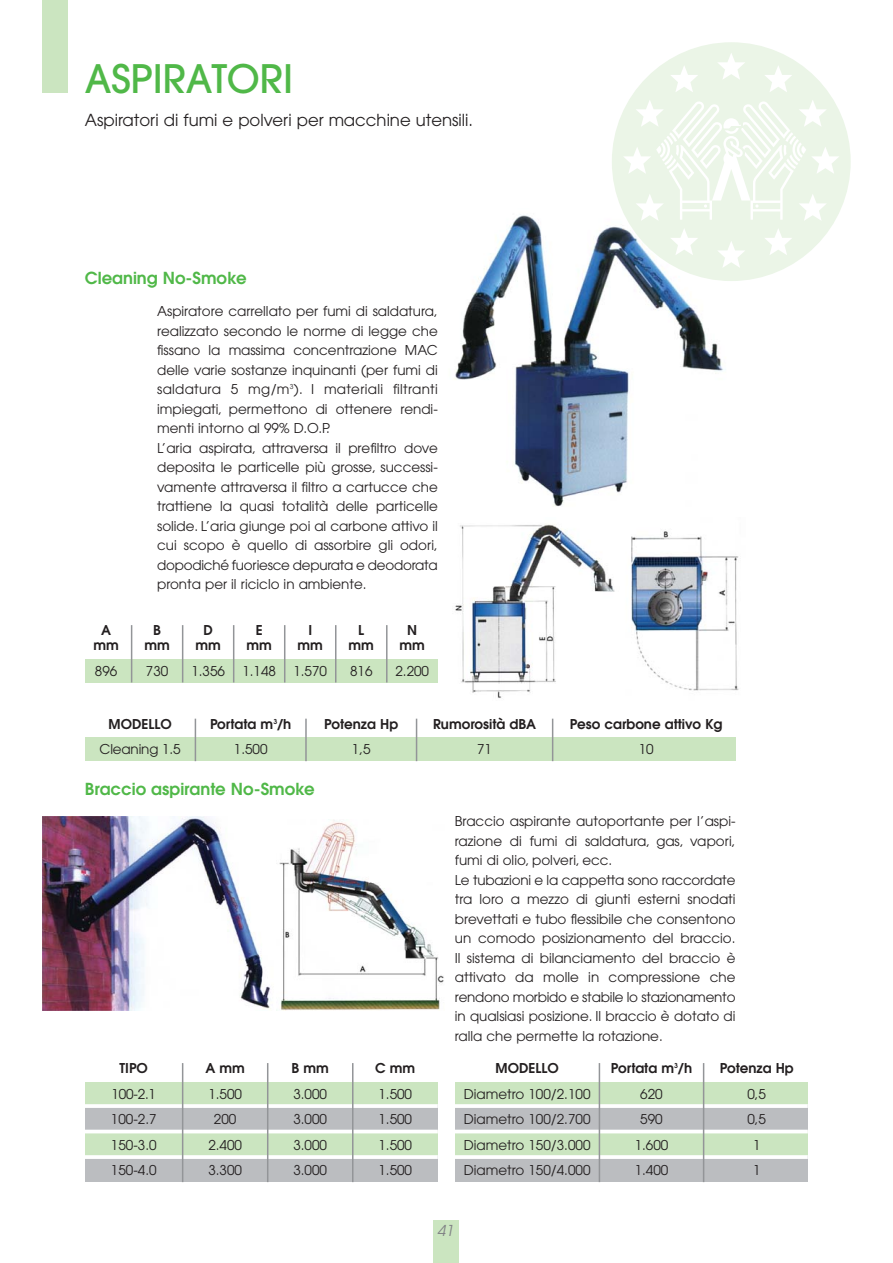
<style>
.page{position:relative;width:893px;height:1263px;background:#fff}
.page>*{position:absolute;margin:0;border:0;box-sizing:border-box;transform-origin:0 0}
.t1{font:500 39px "Avant Garde";color:#50b848}
.t2{font:16.5px "Avant Garde";color:#231f20}
.t3{font:600 16.5px "Avant Garde";color:#50b848}
.t4{font:italic 15px "Avant Garde";color:#808285}
.t5{font:13.5px/19.5px "Avant Garde";color:#231f20}
.t6{font:600 13.5px "Avant Garde";color:#231f20}
</style>
<div class="page">
<img style="left:455px;top:208px;width:269px;height:299px">
<div style="left:433px;top:1220px;width:26px;height:43px;background:#cbe5c0"></div>
<div style="left:42px;top:0;width:26px;height:93px;background:#cbe5c0"></div>
<div style="left:612px;top:42px;width:239px;height:239px;background:#ebf5e7;border-radius:50%"></div>
<svg style="left:718px;top:53px;width:27px;height:26px"></svg>
<svg style="left:718px;top:241px;width:27px;height:27px"></svg>
<svg style="left:765px;top:66px;width:27px;height:26px"></svg>
<svg style="left:671px;top:229px;width:27px;height:26px"></svg>
<svg style="left:671px;top:66px;width:27px;height:26px"></svg>
<svg style="left:765px;top:229px;width:27px;height:26px"></svg>
<svg style="left:623px;top:100px;width:216px;height:121px"></svg>
<img style="left:42px;top:817px;width:228px;height:193px">
<img style="left:279px;top:820px;width:165px;height:191px">
<img style="left:455px;top:524px;width:284px;height:174px">
<div style="left:85px;top:738px;width:650px;height:23px;background:#cbe5c0"></div>
<hr style="left:305px;top:719px;width:2px;height:42px;background:#939598">
<hr style="left:195px;top:719px;width:1px;height:42px;background:#939598">
<hr style="left:416px;top:719px;width:1px;height:42px;background:#939598">
<hr style="left:552px;top:719px;width:1px;height:42px;background:#939598">
<div style="left:455px;top:1082px;width:353px;height:24px;background:#cbe5c0"></div>
<div style="left:455px;top:1106px;width:353px;height:25px;background:#bbbdc0"></div>
<div style="left:455px;top:1131px;width:353px;height:26px;background:#cbe5c0"></div>
<div style="left:455px;top:1157px;width:353px;height:25px;background:#bbbdc0"></div>
<hr style="left:455px;top:1104px;width:353px;height:4px;background:#fff">
<hr style="left:455px;top:1130px;width:353px;height:3px;background:#fff">
<hr style="left:455px;top:1155px;width:353px;height:4px;background:#fff">
<hr style="left:703px;top:1063px;width:1px;height:119px;background:#939598">
<hr style="left:599px;top:1063px;width:1px;height:119px;background:#939598">
<div style="left:85px;top:1082px;width:353px;height:24px;background:#cbe5c0"></div>
<div style="left:85px;top:1106px;width:353px;height:25px;background:#bbbdc0"></div>
<div style="left:85px;top:1131px;width:353px;height:26px;background:#cbe5c0"></div>
<div style="left:85px;top:1157px;width:353px;height:25px;background:#bbbdc0"></div>
<hr style="left:85px;top:1104px;width:353px;height:4px;background:#fff">
<hr style="left:85px;top:1130px;width:353px;height:3px;background:#fff">
<hr style="left:85px;top:1155px;width:353px;height:4px;background:#fff">
<hr style="left:267px;top:1063px;width:1px;height:119px;background:#939598">
<hr style="left:182px;top:1063px;width:1px;height:119px;background:#939598">
<hr style="left:352px;top:1063px;width:1px;height:119px;background:#939598">
<div style="left:85px;top:659px;width:353px;height:24px;background:#cbe5c0"></div>
<hr style="left:131px;top:625px;width:1px;height:58px;background:#939598">
<hr style="left:182px;top:625px;width:1px;height:58px;background:#939598">
<hr style="left:233px;top:625px;width:1px;height:58px;background:#939598">
<hr style="left:284px;top:625px;width:1px;height:58px;background:#939598">
<hr style="left:335px;top:625px;width:1px;height:58px;background:#939598">
<hr style="left:386px;top:625px;width:1px;height:58px;background:#939598">
<h1 class="t1" style="left:85px;top:64px;width:210px">ASPIRATORI</h1>
<p class="t2" style="left:85px;top:114px;width:390px">Aspiratori di fumi e polveri per macchine utensili.</p>
<p class="t3" style="left:85px;top:272px;width:163px">Cleaning No-Smoke</p>
<p class="t5" style="left:157px;top:303px;width:282px">Aspiratore carrellato per fumi di saldatura, realizzato secondo le norme di legge che fissano la massima concentrazione MAC delle varie sostanze inquinanti (per fumi di saldatura 5 mg/m<sup>3</sup>). I materiali filtranti impiegati, permettono di ottenere rendi&shy;menti intorno al 99% D.O.P.<br>L’aria aspirata, attraversa il prefiltro dove deposita le particelle più grosse, successi&shy;vamente attraversa il filtro a cartucce che trattiene la quasi totalità delle particelle solide. L’aria giunge poi al carbone attivo il cui scopo è quello di assorbire gli odori, dopodiché fuoriesce depurata e deodorata pronta per il riciclo in ambiente.</p>
<p class="t6" style="left:101px;top:625px;width:11px">A</p>
<p class="t6" style="left:153px;top:625px;width:9px">B</p>
<p class="t6" style="left:203px;top:625px;width:11px">D</p>
<p class="t6" style="left:256px;top:625px;width:9px">E</p>
<p class="t6" style="left:308px;top:625px;width:5px">I</p>
<p class="t6" style="left:358px;top:625px;width:7px">L</p>
<p class="t6" style="left:407px;top:625px;width:11px">N</p>
<p class="t6" style="left:93px;top:640px;width:27px">mm</p>
<p class="t6" style="left:144px;top:640px;width:27px">mm</p>
<p class="t6" style="left:195px;top:640px;width:27px">mm</p>
<p class="t6" style="left:246px;top:640px;width:27px">mm</p>
<p class="t6" style="left:297px;top:640px;width:27px">mm</p>
<p class="t6" style="left:349px;top:640px;width:27px">mm</p>
<p class="t6" style="left:400px;top:640px;width:27px">mm</p>
<p class="t5" style="left:95px;top:662px;width:24px">896</p>
<p class="t5" style="left:146px;top:662px;width:24px">730</p>
<p class="t5" style="left:191px;top:662px;width:35px">1.356</p>
<p class="t5" style="left:242px;top:662px;width:35px">1.148</p>
<p class="t5" style="left:293px;top:662px;width:35px">1.570</p>
<p class="t5" style="left:350px;top:662px;width:24px">816</p>
<p class="t5" style="left:395px;top:662px;width:35px">2.200</p>
<p class="t6" style="left:109px;top:719px;width:65px">MODELLO</p>
<p class="t6" style="left:210px;top:719px;width:83px">Portata m<sup>3</sup>/h</p>
<p class="t6" style="left:324px;top:719px;width:76px">Potenza Hp</p>
<p class="t6" style="left:433px;top:719px;width:104px">Rumorosità dBA</p>
<p class="t6" style="left:570px;top:719px;width:154px">Peso carbone attivo Kg</p>
<p class="t5" style="left:100px;top:741px;width:83px">Cleaning 1.5</p>
<p class="t5" style="left:234px;top:741px;width:35px">1.500</p>
<p class="t5" style="left:352px;top:741px;width:20px">1,5</p>
<p class="t5" style="left:477px;top:741px;width:16px">71</p>
<p class="t5" style="left:639px;top:741px;width:16px">10</p>
<p class="t3" style="left:85px;top:782px;width:231px">Braccio aspirante No-Smoke</p>
<p class="t6" style="left:120px;top:1063px;width:30px">TIPO</p>
<p class="t6" style="left:205px;top:1063px;width:41px">A mm</p>
<p class="t6" style="left:292px;top:1063px;width:39px">B mm</p>
<p class="t6" style="left:375px;top:1063px;width:42px">C mm</p>
<p class="t5" style="left:111px;top:1085px;width:46px">100-2.1</p>
<p class="t5" style="left:208px;top:1085px;width:35px">1.500</p>
<p class="t5" style="left:293px;top:1085px;width:35px">3.000</p>
<p class="t5" style="left:378px;top:1085px;width:35px">1.500</p>
<p class="t5" style="left:111px;top:1111px;width:47px">100-2.7</p>
<p class="t5" style="left:214px;top:1111px;width:24px">200</p>
<p class="t5" style="left:293px;top:1111px;width:35px">3.000</p>
<p class="t5" style="left:378px;top:1111px;width:35px">1.500</p>
<p class="t5" style="left:111px;top:1136px;width:47px">150-3.0</p>
<p class="t5" style="left:208px;top:1136px;width:35px">2.400</p>
<p class="t5" style="left:293px;top:1136px;width:35px">3.000</p>
<p class="t5" style="left:378px;top:1136px;width:35px">1.500</p>
<p class="t5" style="left:111px;top:1162px;width:47px">150-4.0</p>
<p class="t5" style="left:208px;top:1162px;width:35px">3.300</p>
<p class="t5" style="left:293px;top:1162px;width:35px">3.000</p>
<p class="t5" style="left:378px;top:1162px;width:35px">1.500</p>
<p class="t5" style="left:455px;top:813px;width:282px">Braccio aspirante autoportante per l’aspi&shy;razione di fumi di saldatura, gas, vapori, fumi di olio, polveri, ecc.<br>Le tubazioni e la cappetta sono raccordate tra loro a mezzo di giunti esterni snodati brevettati e tubo flessibile che consentono un comodo posizionamento del braccio.<br>Il sistema di bilanciamento del braccio è attivato da molle in compressione che rendono morbido e stabile lo stazionamento in qualsiasi posizione. Il braccio è dotato di ralla che permette la rotazione.</p>
<p class="t6" style="left:495px;top:1063px;width:65px">MODELLO</p>
<p class="t6" style="left:611px;top:1063px;width:83px">Portata m<sup>3</sup>/h</p>
<p class="t6" style="left:720px;top:1063px;width:76px">Potenza Hp</p>
<p class="t5" style="left:464px;top:1085px;width:128px">Diametro 100/2.100</p>
<p class="t5" style="left:640px;top:1085px;width:24px">620</p>
<p class="t5" style="left:747px;top:1085px;width:20px">0,5</p>
<p class="t5" style="left:464px;top:1111px;width:128px">Diametro 100/2.700</p>
<p class="t5" style="left:640px;top:1111px;width:24px">590</p>
<p class="t5" style="left:747px;top:1111px;width:20px">0,5</p>
<p class="t5" style="left:464px;top:1136px;width:128px">Diametro 150/3.000</p>
<p class="t5" style="left:635px;top:1136px;width:35px">1.600</p>
<p class="t5" style="left:753px;top:1136px;width:9px">1</p>
<p class="t5" style="left:464px;top:1162px;width:128px">Diametro 150/4.000</p>
<p class="t5" style="left:635px;top:1162px;width:35px">1.400</p>
<p class="t5" style="left:753px;top:1162px;width:9px">1</p>
<p class="t4" style="left:437px;top:1225px;width:21px">41</p>
</div>
